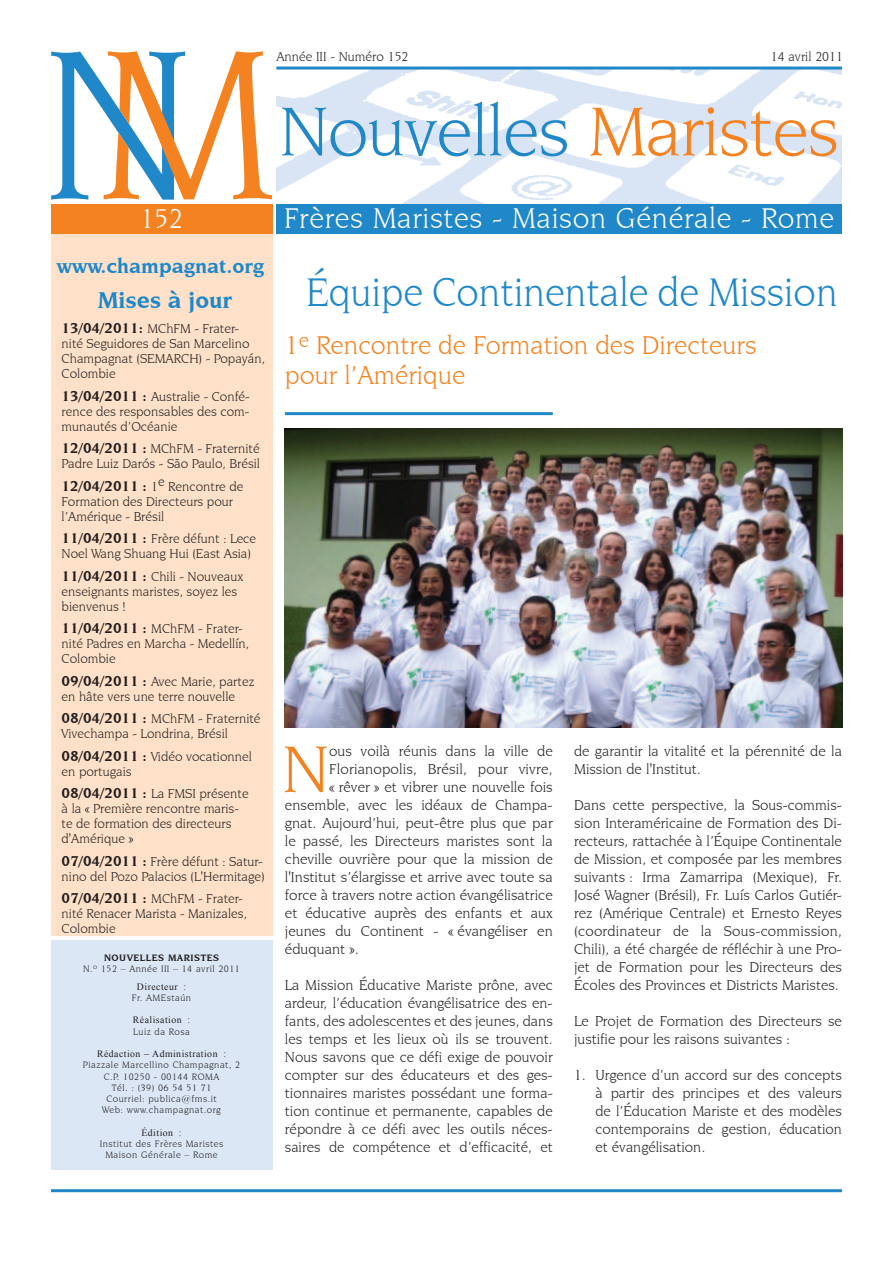
<style>
.page{position:relative;width:893px;height:1263px;background:#fff}
.page>*{position:absolute;margin:0;border:0;box-sizing:border-box;transform-origin:0 0}
.t1{font:73.5px "Novarese IT Cby BT";letter-spacing:-.015em;color:#2088c9}
.t2{font:70.2px "Novarese IT Cby BT";color:#f58220}
.t3{font:42px "Novarese IT Cby BT";color:#2088c9;scale:.96 1}
.t4{font:30px "Novarese IT Cby BT";letter-spacing:.02em;color:#fff}
.t5{font:28.5px "Novarese IT Cby BT";color:#fff}
.t6{font:27px/30.8px "Novarese IT Cby BT";color:#f58220}
.t7{font:700 24px "Novarese IT Cby BT";color:#2088c9}
.t8{font:700 21px "Novarese IT Cby BT";color:#2088c9}
.t9{font:15px/18px "Novarese IT Cby BT";color:#231f20;text-align:justify}
.t10{font:13.5px/15px "Novarese IT Cby BT";color:#231f20}
.t11{font:9.75px/11.2px "Novarese IT Cby BT";letter-spacing:.05em;color:#231f20;text-align:center}
.t12{font:9.75px "Times New Roman";letter-spacing:.05em;color:#231f20}
.t13{font:700 9.75px "Novarese IT Cby BT";letter-spacing:.05em;color:#231f20}
.s1{color:#f58220}
.s2{font-weight:700;font-size:15px}
</style>
<div class="page">
<img style="left:276px;top:70px;width:566px;height:134px">
<hr style="left:276px;top:67px;width:566px;height:3px;background:#2088c9">
<div style="left:276px;top:204px;width:566px;height:30px;background:#2088c9"></div>
<svg style="left:51px;top:51px;width:221px;height:149px"></svg>
<hr style="left:51px;top:1189px;width:791px;height:3px;background:#2088c9">
<div style="left:51px;top:234px;width:221px;height:701px;background:#fee1c8"></div>
<div style="left:51px;top:940px;width:221px;height:229px;background:#dbe7f5"></div>
<div style="left:51px;top:204px;width:221px;height:30px;background:#f58220"></div>
<hr style="left:285px;top:412px;width:268px;height:3px;background:#2088c9">
<img style="left:284px;top:428px;width:558px;height:299px">
<p class="t10" style="left:276px;top:49px;width:134px">Année III - Numéro 152</p>
<p class="t10" style="left:771px;top:49px;width:74px">14 avril 2011</p>
<h1 class="t1" style="left:279px;top:88px;width:561px">Nouvelles <span class="s1">Maristes</span></h1>
<h3 class="t5" style="left:140px;top:202px;width:45px">152</h3>
<h3 class="t8" style="left:57px;top:253px;width:209px">www.champagnat.org</h3>
<h3 class="t7" style="left:98px;top:285px;width:136px">Mises à jour</h3>
<p class="t10" style="left:62px;top:321px;width:205px"><span class="s2">13/04/2011:</span> MChFM - Frater-<br>nité Seguidores de San Marcelino<br>Champagnat (SEMARCH) - Popayán,<br>Colombie</p>
<p class="t10" style="left:62px;top:388px;width:190px;text-align:justify"><span class="s2">13/04/2011 :</span> Australie - Confé&shy;rence des responsables des com&shy;munautés d’Océanie</p>
<p class="t10" style="left:62px;top:441px;width:200px"><span class="s2">12/04/2011 :</span> MChFM - Fraternité<br>Padre Luiz Darós - São Paulo, Brésil</p>
<p class="t10" style="left:62px;top:478px;width:183px"><span class="s2">12/04/2011 :</span> 1e Rencontre de<br>Formation des Directeurs pour l’Amérique - Brésil</p>
<p class="t10" style="left:62px;top:531px;width:196px"><span class="s2">11/04/2011 :</span> Frère défunt : Lece<br>Noel Wang Shuang Hui (East Asia)</p>
<p class="t10" style="left:62px;top:568px;width:183px"><span class="s2">11/04/2011 :</span> Chili - Nouveaux enseignants maristes, soyez les bienvenus !</p>
<p class="t10" style="left:62px;top:621px;width:189px"><span class="s2">11/04/2011 :</span> MChFM - Frater&shy;nité Padres en Marcha - Medellín,<br>Colombie</p>
<p class="t10" style="left:62px;top:673px;width:194px"><span class="s2">09/04/2011 :</span> Avec Marie, partez en hâte vers une terre nouvelle</p>
<p class="t10" style="left:62px;top:711px;width:200px"><span class="s2">08/04/2011 :</span> MChFM - Fraternité<br>Vivechampa - Londrina, Brésil</p>
<p class="t10" style="left:62px;top:748px;width:192px"><span class="s2">08/04/2011 :</span> Vidéo vocationnel en portugais</p>
<p class="t10" style="left:62px;top:786px;width:188px"><span class="s2">08/04/2011 :</span> La FMSI présente à la « Première rencontre maris&shy;te de formation des directeurs d'Amérique »</p>
<p class="t10" style="left:62px;top:853px;width:205px"><span class="s2">07/04/2011 :</span> Frère défunt : Satur&shy;nino del Pozo Palacios (L'Hermitage)</p>
<p class="t10" style="left:62px;top:891px;width:187px"><span class="s2">07/04/2011 :</span> MChFM - Frater&shy;nité Renacer Marista - Manizales,<br>Colombie</p>
<p class="t13" style="left:104px;top:952px;width:110px">Nouvelles MARISTES</p>
<p class="t11" style="left:83px;top:963px;width:158px">N.º 152 – Année III – 14 avril 2011</p>
<p class="t12" style="left:137px;top:980px;width:51px">Directeur :</p>
<p class="t11" style="left:132px;top:992px;width:61px">Fr. AMEstaún</p>
<p class="t12" style="left:133px;top:1013px;width:59px">Réalisation :</p>
<p class="t11" style="left:133px;top:1025px;width:58px">Luiz da Rosa</p>
<p class="t12" style="left:97px;top:1047px;width:131px">Rédaction – Administration :</p>
<p class="t11" style="left:83px;top:1059px;width:159px">Piazzale Marcellino Champagnat, 2<br>C.P. 10250 - 00144 ROMA<br>Tél. : (39) 06 54 51 71<br>Courriel: publica@fms.it<br>Web: www.champagnat.org</p>
<p class="t12" style="left:141px;top:1126px;width:42px">Édition :</p>
<p class="t11" style="left:100px;top:1138px;width:125px">Institut des Frères Maristes<br>Maison Générale – Rome</p>
<h3 class="t4" style="left:284px;top:201px;width:551px">Frères Maristes - Maison Générale - Rome</h3>
<h3 class="t3" style="left:306px;top:267px;width:555px">Équipe Continentale de Mission</h3>
<h3 class="t6" style="left:285px;top:329px;width:473px">1<sup>e</sup> Rencontre de Formation des Directeurs pour l’Amérique</h3>
<h2 class="t2" style="left:282px;top:727px;width:49px">N</h2>
<p class="t9" style="left:329px;top:742px;width:225px">ous voilà réunis dans la ville de</p>
<p class="t9" style="left:329px;top:760px;width:225px">Florianopolis, Brésil, pour vivre,</p>
<p class="t9" style="left:329px;top:778px;width:225px">« rêver » et vibrer une nouvelle fois</p>
<p class="t9" style="left:285px;top:796px;width:269px">ensemble, avec les idéaux de Champa-</p>
<p class="t9" style="left:285px;top:814px;width:269px">gnat. Aujourd’hui, peut-être plus que par</p>
<p class="t9" style="left:285px;top:832px;width:269px">le passé, les Directeurs maristes sont la</p>
<p class="t9" style="left:285px;top:850px;width:269px">cheville ouvrière pour que la mission de</p>
<p class="t9" style="left:285px;top:868px;width:269px">l'Institut s’élargisse et arrive avec toute sa</p>
<p class="t9" style="left:285px;top:886px;width:269px">force à travers notre action évangélisatrice</p>
<p class="t9" style="left:285px;top:904px;width:269px">et éducative auprès des enfants et aux</p>
<p class="t9" style="left:285px;top:922px;width:269px">jeunes du Continent - « évangéliser en</p>
<p class="t9" style="left:285px;top:940px;width:75px">éduquant ».</p>
<p class="t9" style="left:285px;top:976px;width:269px">La Mission Éducative Mariste prône, avec ardeur, l’éducation évangélisatrice des en&shy;fants, des adolescentes et des jeunes, dans les temps et les lieux où ils se trouvent.<br>Nous savons que ce défi exige de pouvoir compter sur des éducateurs et des ges&shy;tionnaires maristes possédant une forma&shy;tion continue et permanente, capables de répondre à ce défi avec les outils néces&shy;saires de compétence et d’efficacité, et</p>
<p class="t9" style="left:574px;top:742px;width:269px">de garantir la vitalité et la pérennité de la<br>Mission de l'Institut.</p>
<p class="t9" style="left:574px;top:796px;width:269px">Dans cette perspective, la Sous-commis&shy;sion Interaméricaine de Formation des Di&shy;recteurs, rattachée à l’Équipe Continentale de Mission, et composée par les membres suivants : Irma Zamarripa (Mexique), Fr.<br>José Wagner (Brésil), Fr. Luís Carlos Gutiér&shy;rez (Amérique Centrale) et Ernesto Reyes (coordinateur de la Sous-commission, Chili), a été chargée de réfléchir à une Pro&shy;jet de Formation pour les Directeurs des Écoles des Provinces et Districts Maristes.</p>
<p class="t9" style="left:574px;top:1012px;width:269px">Le Projet de Formation des Directeurs se justifie pour les raisons suivantes :</p>
<p class="t9" style="left:595px;top:1066px;width:248px;text-indent:-21px">1. Urgence d’un accord sur des concepts à partir des principes et des valeurs de l’Éducation Mariste et des modèles contemporains de gestion, éducation et évangélisation.</p>
</div>
